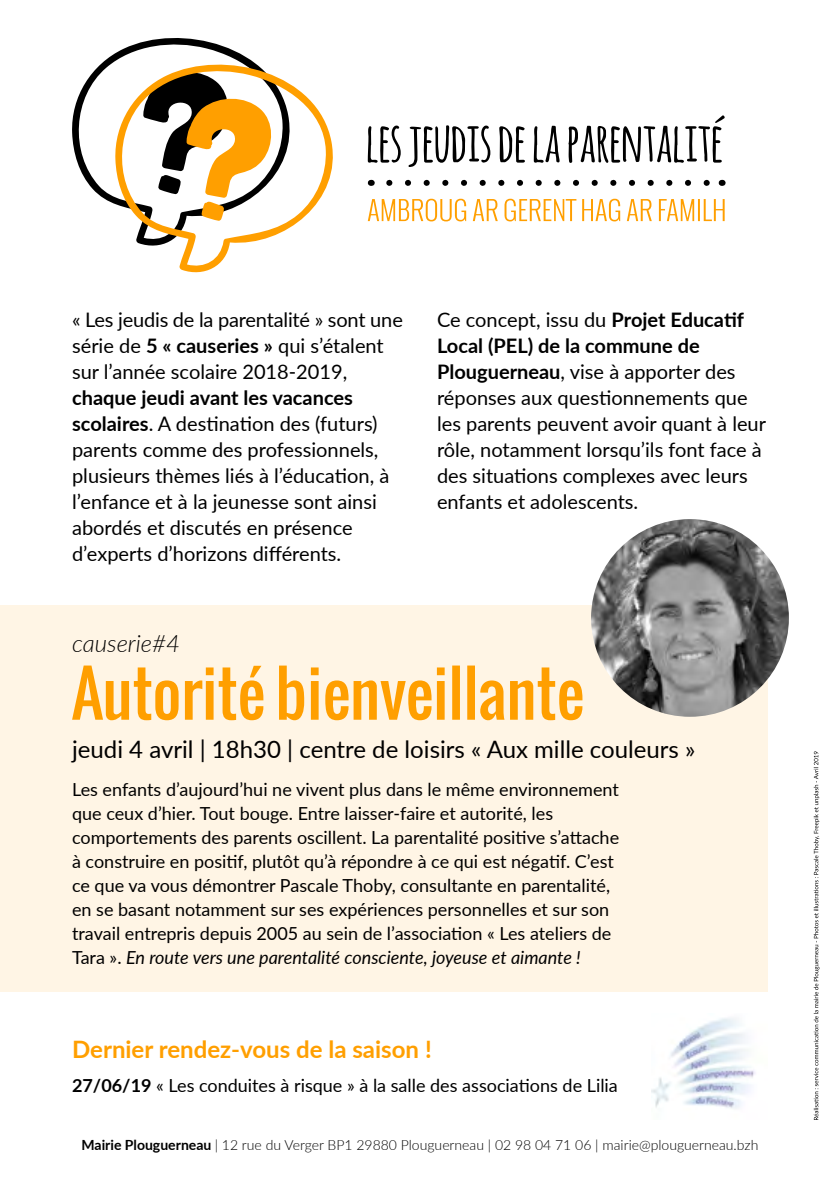
<style>
.page{position:relative;width:840px;height:1191px;background:#fff}
.page>*{position:absolute;margin:0;border:0;box-sizing:border-box;transform-origin:0 0}
.t1{font:24px "Lato";color:#000}
.t2{font:700 24px "Lato";color:#ff9f00}
.t3{font:italic 300 24px "Lato";color:#000}
.t4{font:20px/26px "Lato";color:#000}
.t5{font:18px/24px "Lato";color:#000}
.t6{font:300 14px "Lato";color:#000}
.s1{font-weight:700}
.s2{font-style:italic}
</style>
<div class="page">
<svg style="left:72px;top:38px;width:156px;height:165px"></svg>
<div style="left:0;top:605px;width:767px;height:387px;background:#fff5e5"></div>
<svg style="left:113px;top:48px;width:220px;height:225px"></svg>
<svg style="left:143px;top:69px;width:131px;height:152px"></svg>
<svg style="left:389px;top:180px;width:321px;height:6px"></svg>
<svg style="left:367px;top:115px;width:357px;height:52px"></svg>
<svg style="left:367px;top:199px;width:357px;height:22px"></svg>
<img style="left:590px;top:519px;width:198px;height:198px;border-radius:99px">
<svg style="left:813px;top:751px;width:6px;height:369px"></svg>
<svg style="left:72px;top:665px;width:510px;height:55px"></svg>
<img style="left:651px;top:1018px;width:104px;height:91px">
<p class="t4" style="left:72px;top:305px;width:332px">« Les jeudis de la parentalité » sont une série de <span class="s1">5 « causeries »</span> qui s’étalent sur l’année scolaire 2018-2019,</p>
<p class="t4" style="left:72px;top:383px;width:318px"><span class="s1">chaque jeudi avant les vacances scolaires</span>. A destination des (futurs) parents comme des professionnels, plusieurs thèmes liés à l’éducation, à l’enfance et à la jeunesse sont ainsi abordés et discutés en présence d’experts d’horizons différents.</p>
<p class="t3" style="left:72px;top:627px;width:109px">causerie#4</p>
<p class="t4" style="left:437px;top:305px;width:330px">Ce concept, issu du <span class="s1">Projet Educatif Local (PEL) de la commune de Plouguerneau</span>, vise à apporter des réponses aux questionnements que les parents peuvent avoir quant à leur rôle, notamment lorsqu’ils font face à des situations complexes avec leurs enfants et adolescents.</p>
<p class="t1" style="left:72px;top:732px;width:624px">jeudi 4 avril | 18h30 | centre de loisirs « Aux mille couleurs »</p>
<p class="t5" style="left:72px;top:777px;width:548px">Les enfants d’aujourd’hui ne vivent plus dans le même environnement que ceux d’hier. Tout bouge. Entre laisser-faire et autorité, les comportements des parents oscillent. La parentalité positive s’attache à construire en positif, plutôt qu’à répondre à ce qui est négatif. C’est ce que va vous démontrer Pascale Thoby, consultante en parentalité, en se basant notamment sur ses expériences personnelles et sur son travail entrepris depuis 2005 au sein de l’association « Les ateliers de Tara ». <span class="s2">En route vers une parentalité consciente, joyeuse et aimante !</span></p>
<p class="t2" style="left:72px;top:1031px;width:361px">Dernier rendez-vous de la saison !</p>
<p class="t5" style="left:72px;top:1073px;width:547px"><span class="s1">27/06/19</span> « Les conduites à risque » à la salle des associations de Lilia</p>
<p class="t6" style="left:81px;top:1135px;width:678px"><span class="s1">Mairie Plouguerneau</span> <span class="s2">|</span> 12 rue du Verger BP1 29880 Plouguerneau | 02 98 04 71 06 | mairie@plouguerneau.bzh</p>
</div>
